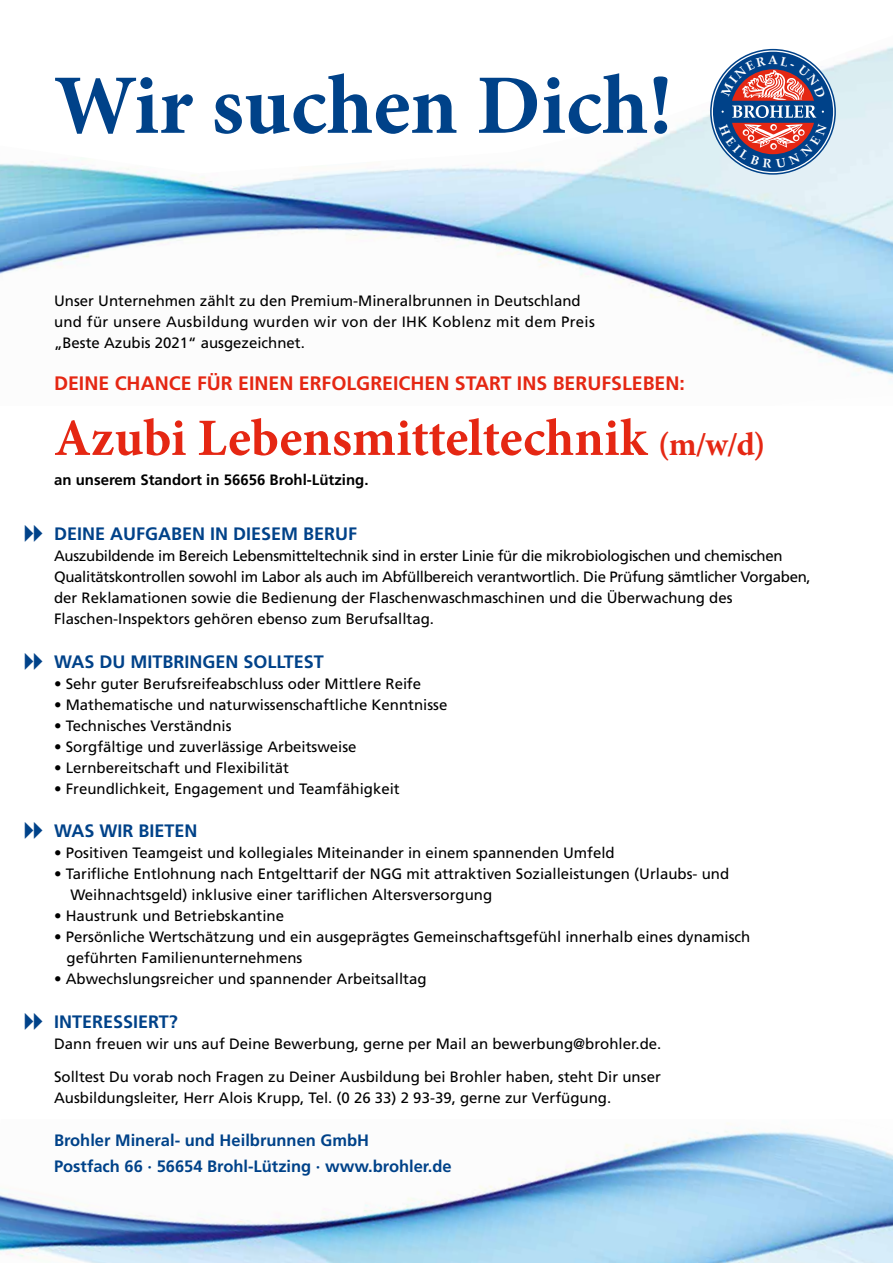
<style>
.page{position:relative;width:893px;height:1263px;background:#fff}
.page>*{position:absolute;margin:0;border:0;box-sizing:border-box;transform-origin:0 0}
.t1{font:700 84.75px "Minion Pro";color:#004289}
.t2{font:700 52.5px "Minion Pro";letter-spacing:-.005em;color:#e52713}
.t3{font:700 19.5px "Frutiger LT Pro";color:#e52713}
.t4{font:700 18px "Frutiger LT Pro";color:#004289}
.t5{font:700 16.5px/25.5px "Frutiger LT Pro";color:#004289}
.t6{font:15px/21px "Frutiger LT Pro";color:#000}
.t7{font:15px/21px "Frutiger LT Pro";letter-spacing:-.02em;color:#000}
.t8{font:700 15px "Frutiger LT Pro";color:#000}
.s1{font-size:33px}
</style>
<div class="page">
<img style="left:0;top:173px;width:893px;height:204px">
<svg style="left:0;top:46px;width:893px;height:127px"></svg>
<img style="left:0;top:1123px;width:893px;height:140px">
<svg style="left:710px;top:49px;width:126px;height:126px"></svg>
<div style="left:713px;top:52px;width:120px;height:120px;background:#004289;border-radius:50%"></div>
<svg style="left:719px;top:55px;width:108px;height:113px"></svg>
<h1 class="t1" style="left:54px;top:46px;width:620px">Wir suchen Dich!</h1>
<p class="t6" style="left:54px;top:290px;width:542px">Unser Unternehmen zählt zu den Premium-Mineralbrunnen in Deutschland und für unsere Ausbildung wurden wir von der IHK Koblenz mit dem Preis „Beste Azubis 2021“ ausgezeichnet.</p>
<h3 class="t3" style="left:54px;top:371px;width:632px">DEINE CHANCE FÜR EINEN ERFOLGREICHEN START INS BERUFSLEBEN:</h3>
<h2 class="t2" style="left:54px;top:401px;width:713px">Azubi Lebensmitteltechnik <span class="s1">(m/w/d)</span></h2>
<p class="t8" style="left:54px;top:471px;width:316px">an unserem Standort in 56656 Brohl-Lützing.</p>
<p class="t4" style="left:54px;top:523px;width:305px">DEINE AUFGABEN IN DIESEM BERUF</p>
<p class="t7" style="left:54px;top:546px;width:758px">Auszubildende im Bereich Lebensmitteltechnik sind in erster Linie für die mikrobiologischen und chemischen Qualitätskontrollen sowohl im Labor als auch im Abfüllbereich verantwortlich. Die Prüfung sämtlicher Vorgaben, der Reklamationen sowie die Bedienung der Flaschenwaschmaschinen und die Überwachung des Flaschen-Inspektors gehören ebenso zum Berufsalltag.</p>
<p class="t4" style="left:54px;top:651px;width:271px">WAS DU MITBRINGEN SOLLTEST</p>
<p class="t6" style="left:54px;top:673px;width:369px">• Sehr guter Berufsreifeabschluss oder Mittlere Reife</p>
<p class="t6" style="left:54px;top:694px;width:395px">• Mathematische und naturwissenschaftliche Kenntnisse</p>
<p class="t6" style="left:54px;top:715px;width:179px">• Technisches Verständnis</p>
<p class="t6" style="left:54px;top:736px;width:304px">• Sorgfältige und zuverlässige Arbeitsweise</p>
<p class="t6" style="left:54px;top:757px;width:237px">• Lernbereitschaft und Flexibilität</p>
<p class="t6" style="left:54px;top:778px;width:347px">• Freundlichkeit, Engagement und Teamfähigkeit</p>
<p class="t4" style="left:54px;top:820px;width:145px">WAS WIR BIETEN</p>
<p class="t6" style="left:54px;top:843px;width:562px">• Positiven Teamgeist und kollegiales Miteinander in einem spannenden Umfeld</p>
<p class="t6" style="left:70px;top:864px;width:660px;text-indent:-16px">• Tarifliche Entlohnung nach Entgelttarif der NGG mit attraktiven Sozialleistungen (Urlaubs- und<br>Weihnachtsgeld) inklusive einer tariflichen Altersversorgung</p>
<p class="t6" style="left:54px;top:906px;width:232px">• Haustrunk und Betriebskantine</p>
<p class="t6" style="left:67px;top:927px;width:685px;text-indent:-13px">• Persönliche Wertschätzung und ein ausgeprägtes Gemeinschaftsgefühl innerhalb eines dynamisch geführten Familienunternehmens</p>
<p class="t6" style="left:54px;top:969px;width:374px">• Abwechslungsreicher und spannender Arbeitsalltag</p>
<p class="t4" style="left:54px;top:1011px;width:125px">INTERESSIERT?</p>
<p class="t6" style="left:54px;top:1033px;width:609px">Dann freuen wir uns auf Deine Bewerbung, gerne per Mail an bewerbung@brohler.de.</p>
<p class="t6" style="left:54px;top:1066px;width:608px">Solltest Du vorab noch Fragen zu Deiner Ausbildung bei Brohler haben, steht Dir unser<br>Ausbildungsleiter, Herr Alois Krupp, Tel. (0 26 33) 2 93-39, gerne zur Verfügung.</p>
<p class="t5" style="left:54px;top:1128px;width:399px">Brohler Mineral- und Heilbrunnen GmbH<br>Postfach 66 · 56654 Brohl-Lützing · www.brohler.de</p>
</div>
